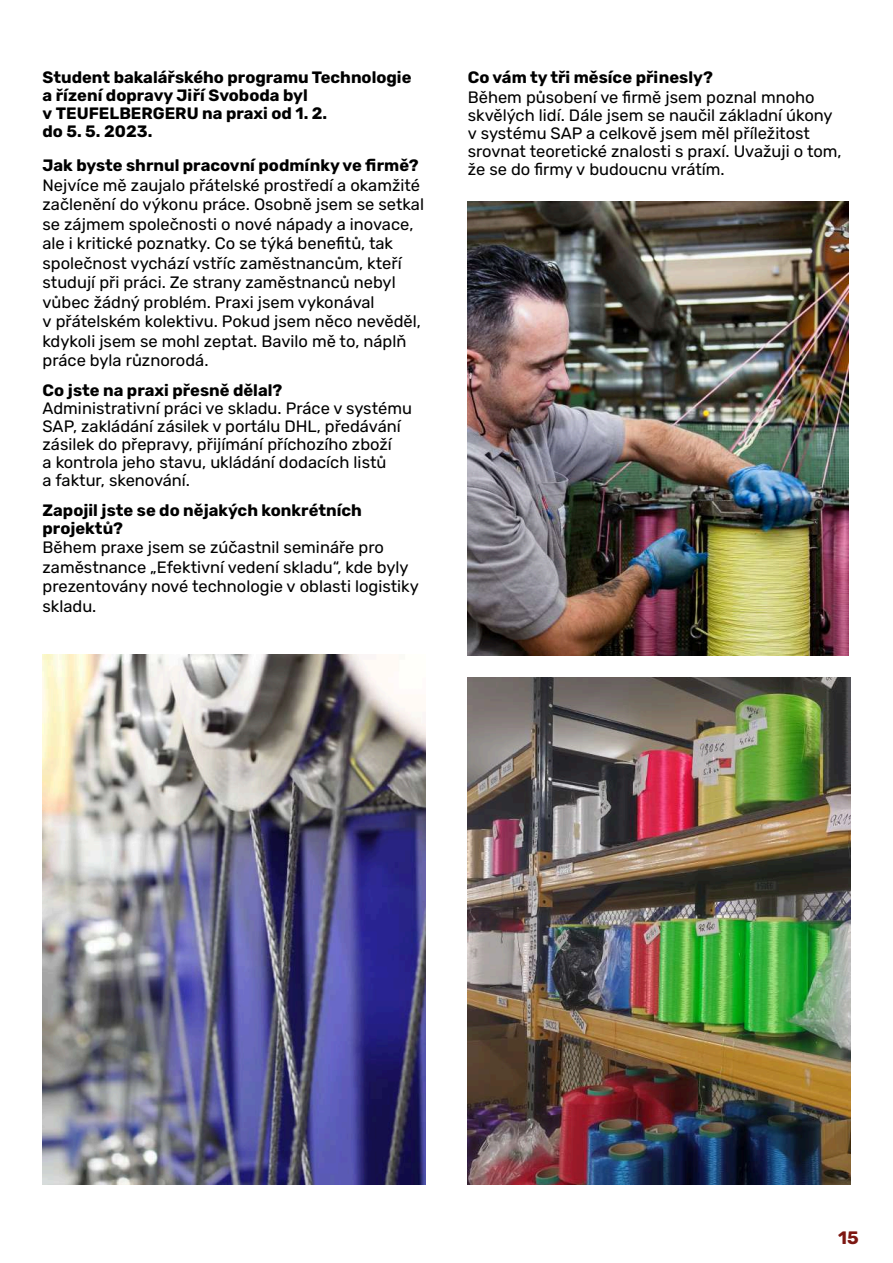
<style>
.page{position:relative;width:893px;height:1263px;background:#fff}
.page>*{position:absolute;margin:0;border:0;box-sizing:border-box;transform-origin:0 0}
.t1{font:700 18px "Rubik";color:#7d1712}
.t2{font:16.5px/19.5px "Rubik";color:#000}
.t3{font:700 16.5px/17.9px "Rubik";color:#000}
</style>
<div class="page">
<img style="left:43px;top:655px;width:382px;height:529px">
<img style="left:468px;top:677px;width:382px;height:507px">
<img style="left:468px;top:202px;width:380px;height:454px">
<p class="t3" style="left:43px;top:69px;width:371px">Student bakalářského programu Technologie a řízení dopravy Jiří Svoboda byl<br>v TEUFELBERGERU na praxi od 1. 2.<br>do 5. 5. 2023.</p>
<p class="t3" style="left:468px;top:69px;width:247px">Co vám ty tři měsíce přinesly?</p>
<p class="t2" style="left:468px;top:88px;width:375px;line-height:18px">Během působení ve firmě jsem poznal mnoho skvělých lidí. Dále jsem se naučil základní úkony v systému SAP a celkově jsem měl příležitost srovnat teoretické znalosti s praxí. Uvažuji o tom,</p>
<p class="t3" style="left:43px;top:157px;width:378px">Jak byste shrnul pracovní podmínky ve firmě?</p>
<p class="t2" style="left:468px;top:159px;width:259px">že se do firmy v budoucnu vrátím.</p>
<p class="t2" style="left:43px;top:175px;width:383px">Nejvíce mě zaujalo přátelské prostředí a okamžité začlenění do výkonu práce. Osobně jsem se setkal se zájmem společnosti o nové nápady a inovace, ale i kritické poznatky. Co se týká benefitů, tak společnost vychází vstříc zaměstnancům, kteří studují při práci. Ze strany zaměstnanců nebyl vůbec žádný problém. Praxi jsem vykonával<br>v přátelském kolektivu. Pokud jsem něco nevěděl, kdykoli jsem se mohl zeptat. Bavilo mě to, náplň práce byla různorodá.</p>
<p class="t3" style="left:43px;top:382px;width:241px">Co jste na praxi přesně dělal?</p>
<p class="t2" style="left:43px;top:399px;width:371px;line-height:18px">Administrativní práci ve skladu. Práce v systému SAP, zakládání zásilek v portálu DHL, předávání zásilek do přepravy, přijímání příchozího zboží<br>a kontrola jeho stavu, ukládání dodacích listů<br>a faktur, skenování.</p>
<p class="t3" style="left:43px;top:501px;width:321px">Zapojil jste se do nějakých konkrétních projektů?</p>
<p class="t2" style="left:43px;top:538px;width:378px">Během praxe jsem se zúčastnil semináře pro zaměstnance „Efektivní vedení skladu“, kde byly prezentovány nové technologie v oblasti logistiky skladu.</p>
<p class="t1" style="left:838px;top:1227px;width:22px">15</p>
</div>
